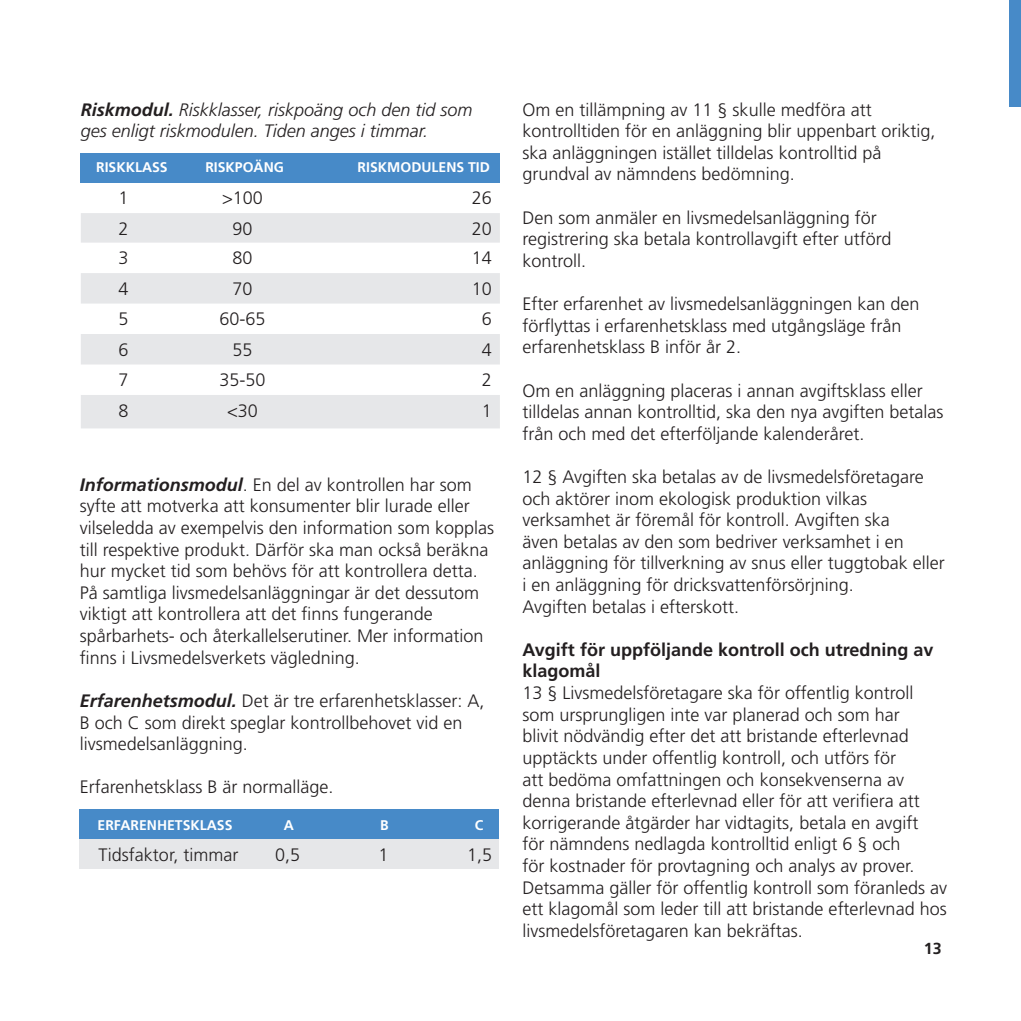
<style>
.page{position:relative;width:1021px;height:1021px;background:#fff}
.page>*{position:absolute;margin:0;border:0;box-sizing:border-box;transform-origin:0 0}
.t1{font:300 18px/21.6px "Frutiger LT Std";color:#231f20}
.t2{font:italic 300 18px/21.6px "Frutiger LT Std";color:#231f20}
.t3{font:700 18px "Frutiger LT Std";color:#231f20}
.t4{font:700 16px "Frutiger LT Std";color:#231f20}
.t5{font:700 14px "Frutiger LT Std";color:#fff}
.s1{font-weight:700}
.s2{font-weight:700;font-style:italic}
</style>
<div class="page">
<svg style="left:81px;top:213px;width:419px;height:215px;fill:#e6e7e9"></svg>
<div style="left:81px;top:153px;width:419px;height:30px;background:#478ac8"></div>
<div style="left:79px;top:809px;width:419px;height:30px;background:#478ac8"></div>
<div style="left:1009px;top:0;width:11px;height:106px;background:#478ac8"></div>
<div style="left:79px;top:839px;width:419px;height:29px;background:#e6e7e9"></div>
<p class="t2" style="left:81px;top:99px;width:393px"><span class="s1">Riskmodul.</span> Riskklasser, riskpoäng och den tid som ges enligt riskmodulen. Tiden anges i timmar.</p>
<p class="t5" style="left:96px;top:159px;width:73px">RISKKLASS</p>
<p class="t5" style="left:205px;top:159px;width:80px">RISKPOÄNG</p>
<p class="t5" style="left:357px;top:159px;width:134px">RISKMODULENS TID</p>
<p class="t1" style="left:118px;top:187px;width:12px">1</p>
<p class="t1" style="left:222px;top:187px;width:42px">&gt;100</p>
<p class="t1" style="left:472px;top:187px;width:22px">26</p>
<p class="t1" style="left:118px;top:218px;width:12px">2</p>
<p class="t1" style="left:232px;top:218px;width:22px">90</p>
<p class="t1" style="left:472px;top:218px;width:22px">20</p>
<p class="t1" style="left:118px;top:247px;width:12px">3</p>
<p class="t1" style="left:232px;top:247px;width:22px">80</p>
<p class="t1" style="left:472px;top:247px;width:22px">14</p>
<p class="t1" style="left:118px;top:278px;width:12px">4</p>
<p class="t1" style="left:232px;top:278px;width:22px">70</p>
<p class="t1" style="left:472px;top:278px;width:22px">10</p>
<p class="t1" style="left:118px;top:308px;width:12px">5</p>
<p class="t1" style="left:219px;top:308px;width:48px">60-65</p>
<p class="t1" style="left:482px;top:308px;width:12px">6</p>
<p class="t1" style="left:118px;top:339px;width:12px">6</p>
<p class="t1" style="left:232px;top:339px;width:22px">55</p>
<p class="t1" style="left:482px;top:339px;width:12px">4</p>
<p class="t1" style="left:118px;top:369px;width:12px">7</p>
<p class="t1" style="left:219px;top:369px;width:48px">35-50</p>
<p class="t1" style="left:482px;top:369px;width:12px">2</p>
<p class="t1" style="left:118px;top:400px;width:12px">8</p>
<p class="t1" style="left:227px;top:400px;width:32px">&lt;30</p>
<p class="t1" style="left:482px;top:400px;width:12px">1</p>
<p class="t1" style="left:80px;top:474px;width:416px"><span class="s2">Informationsmodul</span>. En del av kontrollen har som syfte att motverka att konsumenter blir lurade eller vilseledda av exempelvis den information som kopplas till respektive produkt. Därför ska man också beräkna hur mycket tid som behövs för att kontrollera detta.<br>På samtliga livsmedelsanläggningar är det dessutom viktigt att kontrollera att det finns fungerande spårbarhets- och återkallelserutiner. Mer information finns i Livsmedelsverkets vägledning.</p>
<p class="t1" style="left:80px;top:690px;width:406px"><span class="s2">Erfarenhetsmodul.</span> Det är tre erfarenhetsklasser: A,<br>B och C som direkt speglar kontrollbehovet vid en livsmedelsanläggning.</p>
<p class="t1" style="left:80px;top:776px;width:255px">Erfarenhetsklass B är normalläge.</p>
<p class="t5" style="left:98px;top:817px;width:136px">ERFARENHETSKLASS</p>
<p class="t5" style="left:284px;top:817px;width:12px">A</p>
<p class="t5" style="left:380px;top:817px;width:10px">B</p>
<p class="t5" style="left:475px;top:817px;width:10px">C</p>
<p class="t1" style="left:98px;top:844px;width:141px">Tidsfaktor, timmar</p>
<p class="t1" style="left:275px;top:844px;width:27px">0,5</p>
<p class="t1" style="left:378px;top:844px;width:12px">1</p>
<p class="t1" style="left:467px;top:844px;width:27px">1,5</p>
<p class="t1" style="left:522px;top:99px;width:414px">Om en tillämpning av 11 § skulle medföra att kontrolltiden för en anläggning blir uppenbart oriktig, ska anläggningen istället tilldelas kontrolltid på grundval av nämndens bedömning.</p>
<p class="t1" style="left:522px;top:207px;width:370px">Den som anmäler en livsmedelsanläggning för registrering ska betala kontrollavgift efter utförd kontroll.</p>
<p class="t1" style="left:522px;top:293px;width:398px">Efter erfarenhet av livsmedelsanläggningen kan den förflyttas i erfarenhetsklass med utgångsläge från erfarenhetsklass B inför år 2.</p>
<p class="t1" style="left:522px;top:380px;width:422px">Om en anläggning placeras i annan avgiftsklass eller tilldelas annan kontrolltid, ska den nya avgiften betalas från och med det efterföljande kalenderåret.</p>
<p class="t1" style="left:522px;top:466px;width:424px">12 § Avgiften ska betalas av de livsmedelsföretagare och aktörer inom ekologisk produktion vilkas verksamhet är föremål för kontroll. Avgiften ska<br>även betalas av den som bedriver verksamhet i en anläggning för tillverkning av snus eller tuggtobak eller i en anläggning för dricksvattenförsörjning.</p>
<p class="t1" style="left:522px;top:596px;width:218px">Avgiften betalas i efterskott.</p>
<p class="t3" style="left:522px;top:639px;width:412px">Avgift för uppföljande kontroll och utredning av</p>
<p class="t3" style="left:522px;top:660px;width:80px">klagomål</p>
<p class="t1" style="left:522px;top:682px;width:392px">13 § Livsmedelsföretagare ska för offentlig kontroll</p>
<p class="t1" style="left:522px;top:704px;width:379px">som ursprungligen inte var planerad och som har</p>
<p class="t1" style="left:522px;top:725px;width:388px">blivit nödvändig efter det att bristande efterlevnad</p>
<p class="t1" style="left:522px;top:747px;width:426px">upptäckts under offentlig kontroll, och utförs för<br>att bedöma omfattningen och konsekvenserna av denna bristande efterlevnad eller för att verifiera att korrigerande åtgärder har vidtagits, betala en avgift<br>för nämndens nedlagda kontrolltid enligt 6 § och<br>för kostnader för provtagning och analys av prover.<br>Detsamma gäller för offentlig kontroll som föranleds av ett klagomål som leder till att bristande efterlevnad hos livsmedelsföretagaren kan bekräftas.</p>
<p class="t4" style="left:923px;top:938px;width:19px">13</p>
</div>
